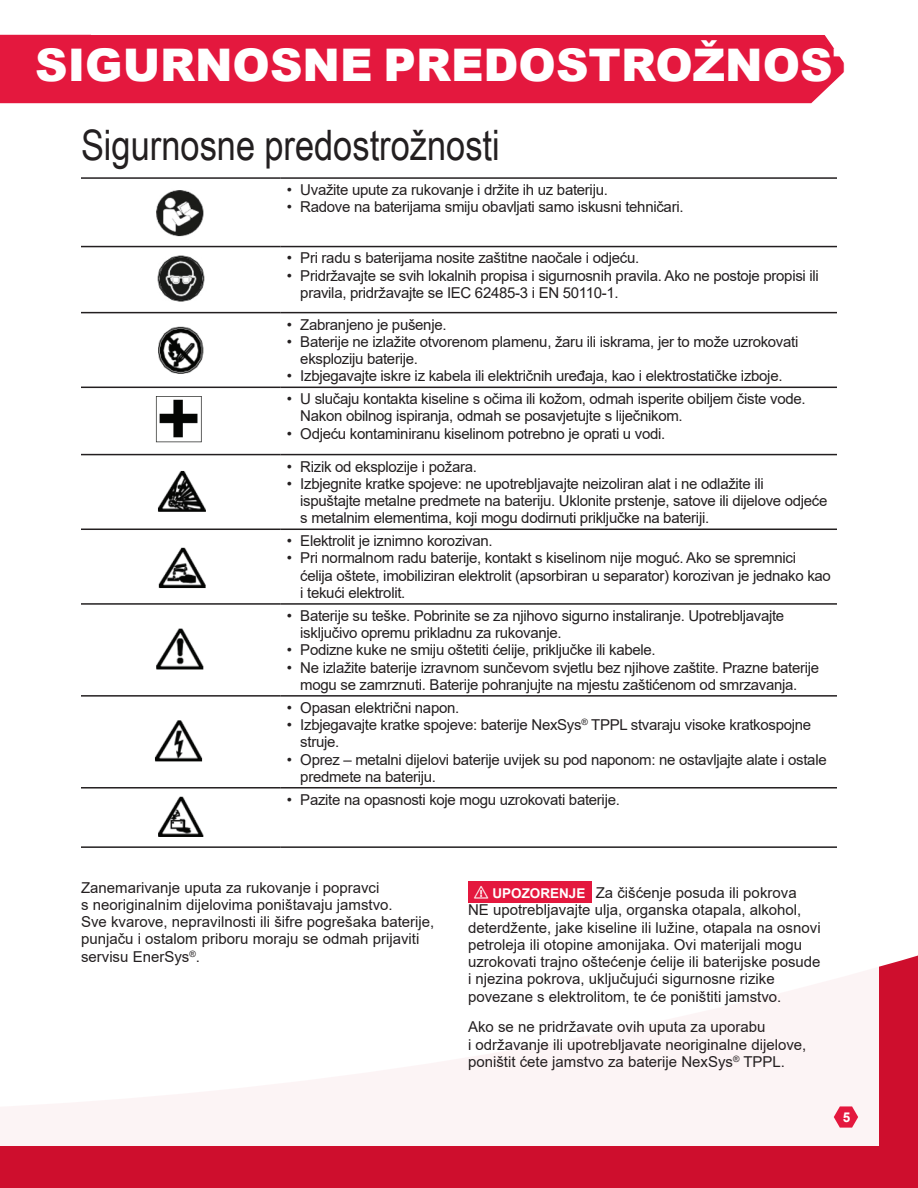
<style>
.page{position:relative;width:918px;height:1188px;background:#fff}
.page>*{position:absolute;margin:0;border:0;box-sizing:border-box;transform-origin:0 0}
.t1{font:900 45px "Arial";color:#fff}
.Labels{font:42px "Arial Narrow";color:#231f20}
.Labels-2{font:15px/17.2px "Arial";letter-spacing:-.02em;color:#231f20}
.Labels-3{font:15px/17.2px "Arial";color:#231f20}
.t2{font:700 13.5px "Arial";color:#fff}
</style>
<div class="page">
<div style="left:0;top:955px;width:918px;height:233px;background:#ce0e2d"></div>
<div style="left:0;top:857px;width:879px;height:289px;background:#fff"></div>
<div style="left:135px;top:35px;width:713px;height:68px;background:#e4183e"></div>
<div style="left:0;top:35px;width:135px;height:68px;background:#e4183e"></div>
<hr style="left:81px;top:177px;width:200px;height:2px;background:#231f20">
<hr style="left:281px;top:177px;width:556px;height:2px;background:#231f20">
<hr style="left:81px;top:246px;width:200px;height:1px;background:#231f20">
<hr style="left:281px;top:246px;width:556px;height:1px;background:#231f20">
<hr style="left:81px;top:312px;width:200px;height:1px;background:#231f20">
<hr style="left:281px;top:312px;width:556px;height:1px;background:#231f20">
<hr style="left:81px;top:387px;width:200px;height:1px;background:#231f20">
<hr style="left:281px;top:387px;width:556px;height:1px;background:#231f20">
<hr style="left:81px;top:454px;width:200px;height:1px;background:#231f20">
<hr style="left:281px;top:454px;width:556px;height:1px;background:#231f20">
<hr style="left:81px;top:529px;width:200px;height:1px;background:#231f20">
<hr style="left:281px;top:529px;width:556px;height:1px;background:#231f20">
<hr style="left:81px;top:603px;width:200px;height:2px;background:#231f20">
<hr style="left:281px;top:603px;width:556px;height:2px;background:#231f20">
<hr style="left:81px;top:695px;width:200px;height:2px;background:#231f20">
<hr style="left:281px;top:695px;width:556px;height:2px;background:#231f20">
<hr style="left:81px;top:787px;width:200px;height:2px;background:#231f20">
<hr style="left:281px;top:787px;width:556px;height:2px;background:#231f20">
<hr style="left:81px;top:846px;width:200px;height:2px;background:#231f20">
<hr style="left:281px;top:846px;width:556px;height:2px;background:#231f20">
<img style="left:156px;top:190px;width:48px;height:47px">
<img style="left:157px;top:255px;width:48px;height:47px">
<img style="left:158px;top:326px;width:46px;height:48px">
<img style="left:155px;top:396px;width:47px;height:47px">
<img style="left:158px;top:470px;width:48px;height:42px">
<img style="left:158px;top:547px;width:48px;height:42px">
<img style="left:156px;top:628px;width:48px;height:42px">
<img style="left:154px;top:720px;width:49px;height:42px">
<img style="left:158px;top:796px;width:46px;height:41px">
<div style="left:468px;top:882px;width:124px;height:21px;background:#e4183e"></div>
<svg style="left:834px;top:1106px;width:24px;height:22px"></svg>
<p class="t1" style="left:35px;top:33px;width:849px">SIGURNOSNE PREDOSTROŽNOSTI</p>
<p class="Labels" style="left:81px;top:115px;width:420px">Sigurnosne predostrožnosti</p>
<p class="Labels-2" style="left:287px;top:181px;width:323px">• Uvažite upute za rukovanje i držite ih uz bateriju.</p>
<p class="Labels-2" style="left:287px;top:198px;width:398px">• Radove na baterijama smiju obavljati samo iskusni tehničari.</p>
<p class="Labels-2" style="left:287px;top:249px;width:354px">• Pri radu s baterijama nosite zaštitne naočale i odjeću.</p>
<p class="Labels-2" style="left:300px;top:267px;width:520px;text-indent:-14px">• Pridržavajte se svih lokalnih propisa i sigurnosnih pravila. Ako ne postoje propisi ili pravila, pridržavajte se IEC 62485-3 i EN 50110-1.</p>
<p class="Labels-2" style="left:287px;top:316px;width:161px">• Zabranjeno je pušenje.</p>
<p class="Labels-2" style="left:300px;top:333px;width:500px;text-indent:-14px">• Baterije ne izlažite otvorenom plamenu, žaru ili iskrama, jer to može uzrokovati eksploziju baterije.</p>
<p class="Labels-2" style="left:287px;top:367px;width:497px">• Izbjegavajte iskre iz kabela ili električnih uređaja, kao i elektrostatičke izboje.</p>
<p class="Labels-2" style="left:300px;top:390px;width:507px;text-indent:-14px">• U slučaju kontakta kiseline s očima ili kožom, odmah isperite obiljem čiste vode.<br>Nakon obilnog ispiranja, odmah se posavjetujte s liječnikom.</p>
<p class="Labels-2" style="left:287px;top:425px;width:380px">• Odjeću kontaminiranu kiselinom potrebno je oprati u vodi.</p>
<p class="Labels-2" style="left:287px;top:458px;width:192px">• Rizik od eksplozije i požara.</p>
<p class="Labels-2" style="left:300px;top:475px;width:529px;text-indent:-14px">• Izbjegnite kratke spojeve: ne upotrebljavajte neizoliran alat i ne odlažite ili ispuštajte metalne predmete na bateriju. Uklonite prstenje, satove ili dijelove odjeće s metalnim elementima, koji mogu dodirnuti priključke na bateriji.</p>
<p class="Labels-2" style="left:287px;top:532px;width:207px">• Elektrolit je iznimno korozivan.</p>
<p class="Labels-2" style="left:300px;top:549px;width:532px;text-indent:-14px">• Pri normalnom radu baterije, kontakt s kiselinom nije moguć. Ako se spremnici ćelija oštete, imobiliziran elektrolit (apsorbiran u separator) korozivan je jednako kao i tekući elektrolit.</p>
<p class="Labels-2" style="left:300px;top:607px;width:486px;text-indent:-14px">• Baterije su teške. Pobrinite se za njihovo sigurno instaliranje. Upotrebljavajte isključivo opremu prikladnu za rukovanje.</p>
<p class="Labels-2" style="left:287px;top:641px;width:370px">• Podizne kuke ne smiju oštetiti ćelije, priključke ili kabele.</p>
<p class="Labels-2" style="left:287px;top:659px;width:534px;text-align:center">• Ne izlažite baterije izravnom sunčevom svjetlu bez njihove zaštite. Prazne baterije mogu se zamrznuti. Baterije pohranjujte na mjestu zaštićenom od smrzavanja.</p>
<p class="Labels-2" style="left:287px;top:699px;width:174px">• Opasan električni napon.</p>
<p class="Labels-2" style="left:300px;top:716px;width:512px;text-indent:-14px">• Izbjegavajte kratke spojeve: baterije NexSys<sup>®</sup> TPPL stvaraju visoke kratkospojne struje.</p>
<p class="Labels-2" style="left:300px;top:751px;width:528px;text-indent:-14px">• Oprez – metalni dijelovi baterije uvijek su pod naponom: ne ostavljajte alate i ostale predmete na bateriju.</p>
<p class="Labels-2" style="left:287px;top:791px;width:335px">• Pazite na opasnosti koje mogu uzrokovati baterije.</p>
<p class="Labels-3" style="left:81px;top:879px;width:355px">Zanemarivanje uputa za rukovanje i popravci<br>s neoriginalnim dijelovima poništavaju jamstvo.<br>Sve kvarove, nepravilnosti ili šifre pogrešaka baterije, punjaču i ostalom priboru moraju se odmah prijaviti servisu EnerSys<sup>®</sup>.</p>
<p class="t2" style="left:474px;top:884px;width:113px">⚠ UPOZORENJE</p>
<p class="Labels-3" style="left:468px;top:884px;width:354px;text-indent:128px">Za čišćenje posuda ili pokrova NE upotrebljavajte ulja, organska otapala, alkohol, deterdžente, jake kiseline ili lužine, otapala na osnovi petroleja ili otopine amonijaka. Ovi materijali mogu uzrokovati trajno oštećenje ćelije ili baterijske posude i njezina pokrova, uključujući sigurnosne rizike povezane s elektrolitom, te će poništiti jamstvo.</p>
<p class="Labels-3" style="left:468px;top:1018px;width:340px">Ako se ne pridržavate ovih uputa za uporabu<br>i održavanje ili upotrebljavate neoriginalne dijelove, poništit ćete jamstvo za baterije NexSys<sup>®</sup> TPPL.</p>
<p class="t2" style="left:843px;top:1108px;width:9px">5</p>
</div>
